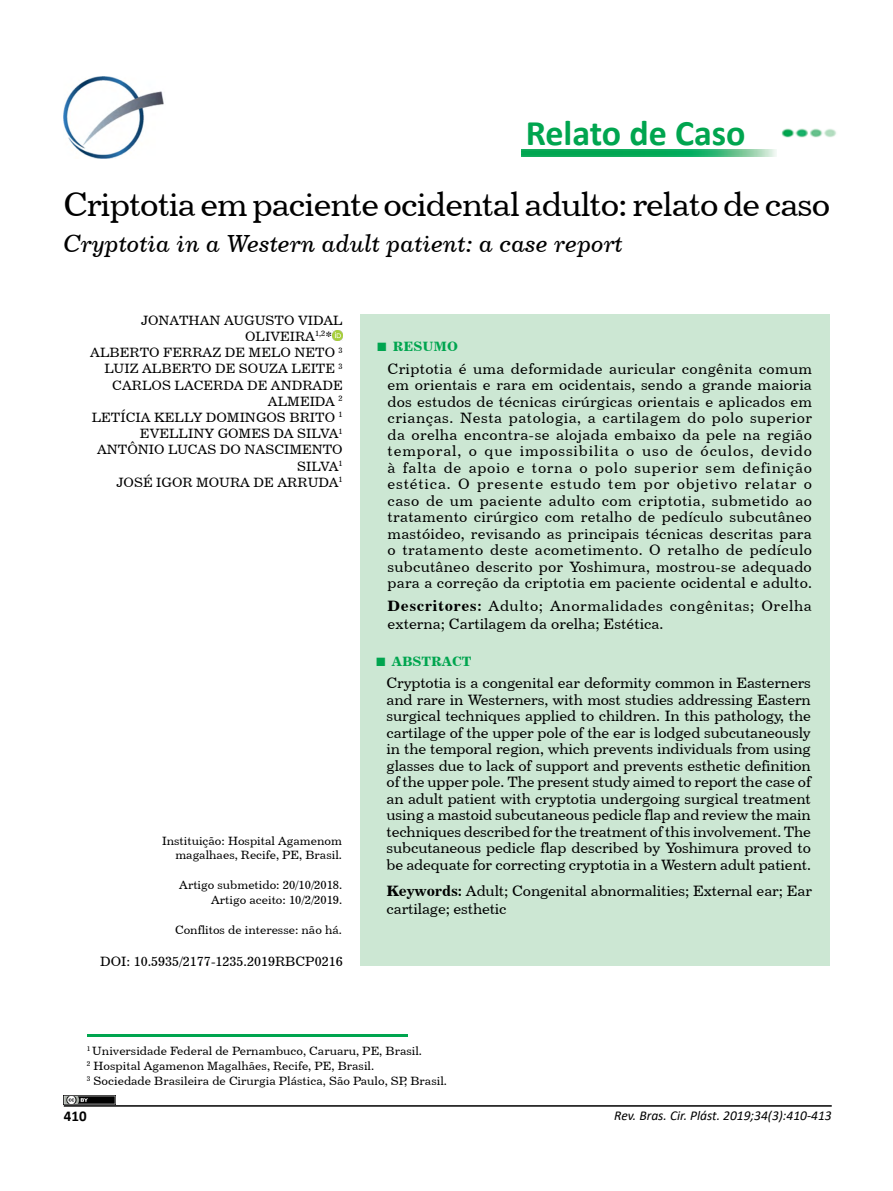
<style>
.page{position:relative;width:893px;height:1191px;background:#fff}
.page>*{position:absolute;margin:0;border:0;box-sizing:border-box;transform-origin:0 0}
.t1{font:700 36px "Calibri";color:#00a54f}
.t2{font:33.75px "Century 731 BT Roman A";letter-spacing:-.03em;color:#000}
.t3{font:24.75px "Century 731 BT Italic A";color:#000101}
.t4{font:15px/16.5px "Century 731 BT Roman A";letter-spacing:.01em;color:#000;text-align:justify}
.t5{font:15px/18px "Century 731 BT Roman A";letter-spacing:.035em;color:#000}
.t6{font:15px/18px "Century 731 BT Roman A";letter-spacing:-.01em;color:#000101}
.t7{font:700 15px "Calibri";color:#000}
.t8{font:13.5px "Century 731 BT Roman A";color:#000}
.t9{font:italic 13.5px "Calibri";color:#000}
.t10{font:13.5px "Century 731 BT Bold A";color:#00a54f}
.t11{font:12px/15px "Century 731 BT Roman A";color:#000;text-align:right}
.t12{font:12px/14.4px "Century 731 BT Roman A";color:#000101;text-align:right}
.s1{color:#000}
.s2{font-family:"Times New Roman";font-weight:700;font-size:18px}
.s3{font-family:"Century 731 BT Bold A"}
</style>
<div class="page">
<hr style="left:64px;top:1105px;width:768px;height:1px;background:#000">
<svg style="left:332px;top:330px;width:11px;height:11px"></svg>
<img style="left:63px;top:77px;width:101px;height:82px">
<div style="left:360px;top:314px;width:470px;height:651px;background:#cce7d3"></div>
<hr style="left:87px;top:1034px;width:320px;height:3px;background:#00a54f">
<img style="left:64px;top:1095px;width:51px;height:9px">
<img style="left:781px;top:128px;width:55px;height:10px">
<img style="left:522px;top:149px;width:255px;height:8px">
<h1 class="t1" style="left:526px;top:108px;width:221px">Relato de Caso</h1>
<h2 class="t2" style="left:63px;top:183px;width:768px">Criptotia em paciente ocidental adulto: relato de caso</h2>
<h3 class="t3" style="left:63px;top:228px;width:561px">Cryptotia in a Western adult patient: a case report</h3>
<p class="t8" style="left:141px;top:312px;width:203px">JONATHAN AUGUSTO VIDAL</p>
<p class="t8" style="left:245px;top:328px;width:88px">OLIVEIRA<sup>1,2</sup>*</p>
<p class="t8" style="left:90px;top:344px;width:254px">ALBERTO FERRAZ DE MELO NETO <sup>3</sup></p>
<p class="t8" style="left:105px;top:360px;width:240px">LUIZ ALBERTO DE SOUZA LEITE <sup>3</sup></p>
<p class="t8" style="left:112px;top:376px;width:232px">CARLOS LACERDA DE ANDRADE</p>
<p class="t8" style="left:268px;top:393px;width:76px">ALMEIDA <sup>2</sup></p>
<p class="t8" style="left:92px;top:409px;width:252px">LETÍCIA KELLY DOMINGOS BRITO <sup>1</sup></p>
<p class="t8" style="left:140px;top:425px;width:204px">EVELLINY GOMES DA SILVA<sup>1</sup></p>
<p class="t8" style="left:97px;top:441px;width:247px">ANTÔNIO LUCAS DO NASCIMENTO</p>
<p class="t8" style="left:297px;top:457px;width:47px">SILVA<sup>1</sup></p>
<p class="t8" style="left:116px;top:474px;width:228px">JOSÉ IGOR MOURA DE ARRUDA<sup>1</sup></p>
<p class="t12" style="left:162px;top:833px;width:181px"><span class="s1">Instituição:</span> Hospital Agamenom magalhaes, Recife, PE, Brasil.</p>
<p class="t11" style="left:179px;top:877px;width:165px;line-height:14.4px">Artigo submetido: 20/10/2018.<br>Artigo aceito: 10/2/2019.</p>
<p class="t11" style="left:175px;top:922px;width:168px">Conflitos de interesse: não há.</p>
<p class="t8" style="left:100px;top:952px;width:244px">DOI: 10.5935/2177-1235.2019RBCP0216</p>
<p class="t10" style="left:376px;top:338px;width:83px"><span class="s2">■</span> RESUMO</p>
<p class="t4" style="left:388px;top:360px;width:426px">Criptotia é uma deformidade auricular congênita comum em orientais e rara em ocidentais, sendo a grande maioria dos estudos de técnicas cirúrgicas orientais e aplicados em crianças. Nesta patologia, a cartilagem do polo superior da orelha encontra-se alojada embaixo da pele na região temporal, o que impossibilita o uso de óculos, devido à falta de apoio e torna o polo superior sem definição estética. O presente estudo tem por objetivo relatar o caso de um paciente adulto com criptotia, submetido ao tratamento cirúrgico com retalho de pedículo subcutâneo mastóideo, revisando as principais técnicas descritas para o tratamento deste acometimento. O retalho de pedículo subcutâneo descrito por Yoshimura, mostrou-se adequado para a correção da criptotia em paciente ocidental e adulto.</p>
<p class="t5" style="left:388px;top:597px;width:426px"><span class="s3">Descritores:</span> Adulto; Anormalidades congênitas; Orelha externa; Cartilagem da orelha; Estética.</p>
<p class="t10" style="left:375px;top:653px;width:98px"><span class="s2">■</span> ABSTRACT</p>
<p class="t4" style="left:387px;top:674px;width:426px">Cryptotia is a congenital ear deformity common in Easterners and rare in Westerners, with most studies addressing Eastern surgical techniques applied to children. In this pathology, the cartilage of the upper pole of the ear is lodged subcutaneously in the temporal region, which prevents individuals from using glasses due to lack of support and prevents esthetic definition of the upper pole. The present study aimed to report the case of an adult patient with cryptotia undergoing surgical treatment using a mastoid subcutaneous pedicle flap and review the main techniques described for the treatment of this involvement. The subcutaneous pedicle flap described by Yoshimura proved to be adequate for correcting cryptotia in a Western adult patient.</p>
<p class="t6" style="left:387px;top:881px;width:427px"><span class="s3">Keywords:</span> Adult; Congenital abnormalities; External ear; Ear cartilage; esthetic</p>
<p class="t11" style="left:87px;top:1042px;width:362px;text-align:left"><sup>1</sup> Universidade Federal de Pernambuco, Caruaru, PE, Brasil.<br><sup>2</sup> Hospital Agamenon Magalhães, Recife, PE, Brasil.<br><sup>3</sup> Sociedade Brasileira de Cirurgia Plástica, São Paulo, SP, Brasil.</p>
<p class="t7" style="left:64px;top:1105px;width:24px">410</p>
<p class="t9" style="left:614px;top:1106px;width:219px">Rev. Bras. Cir. Plást. 2019;34(3):410-413</p>
</div>
